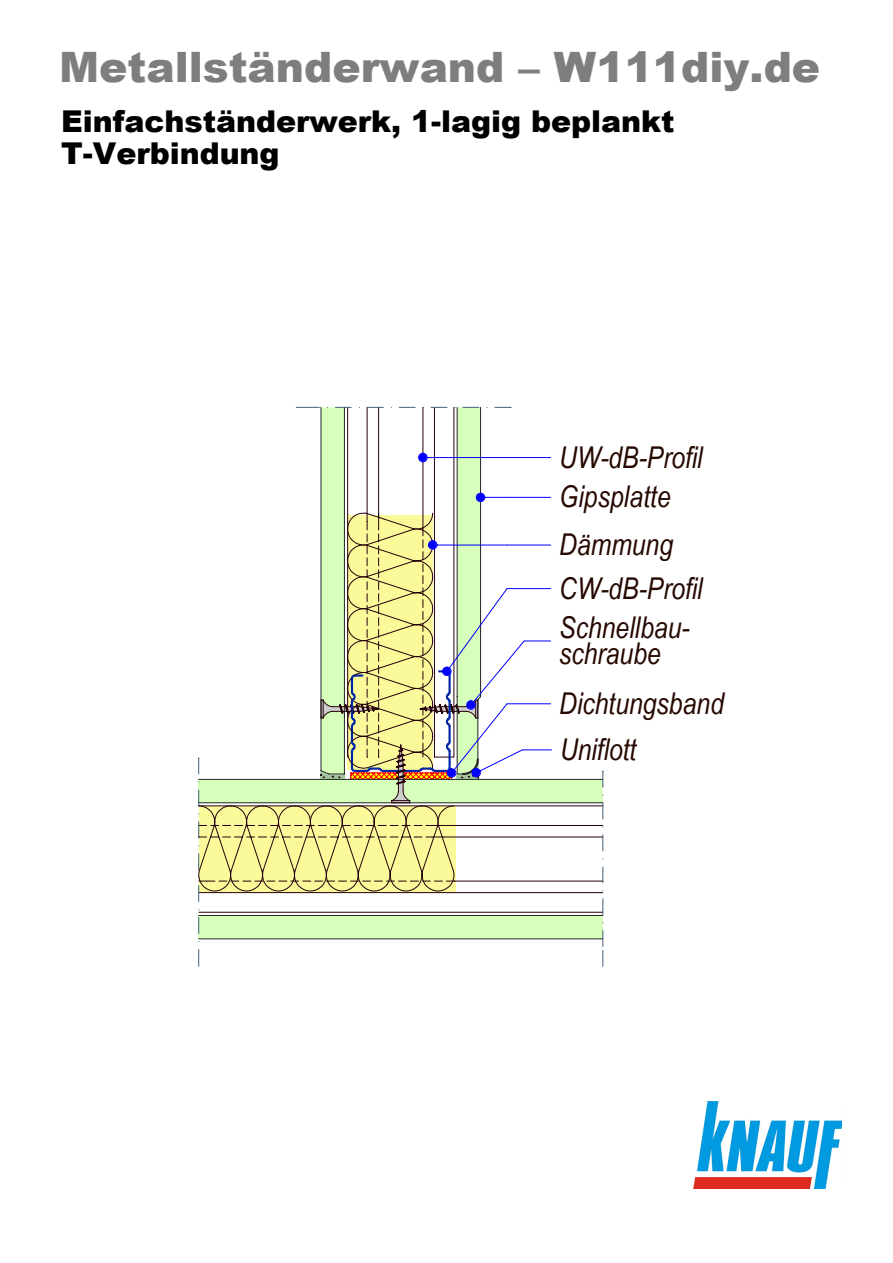
<style>
.page{position:relative;width:893px;height:1263px;background:#fff}
.page>*{position:absolute;margin:0;border:0;box-sizing:border-box;transform-origin:0 0}
.t1{font:900 42px "Arial";color:#7e7e7e}
.t2{font:italic 30px/46px "Arial Narrow";color:#260900}
.t3{font:900 30px/31.8px "Arial";letter-spacing:-.005em;color:#000}
</style>
<div class="page">
<img style="left:693px;top:1101px;width:148px;height:87px">
<svg style="left:198px;top:407px;width:406px;height:559px"></svg>
<h1 class="t1" style="left:59px;top:36px;width:762px">Metallständerwand – W111diy.de</h1>
<p class="t3" style="left:61px;top:105px;width:614px">Einfachständerwerk, 1-lagig beplankt<br>T-Verbindung</p>
<p class="t2" style="left:559px;top:433px;width:145px">UW-dB-Profil</p>
<p class="t2" style="left:559px;top:473px;width:115px;line-height:47.5px">Gipsplatte<br>Dämmung</p>
<p class="t2" style="left:559px;top:565px;width:145px">CW-dB-Profil</p>
<p class="t2" style="left:559px;top:614px;width:132px;line-height:25.5px">Schnellbau&shy;schraube</p>
<p class="t2" style="left:559px;top:680px;width:166px">Dichtungsband<br>Uniflott</p>
</div>
